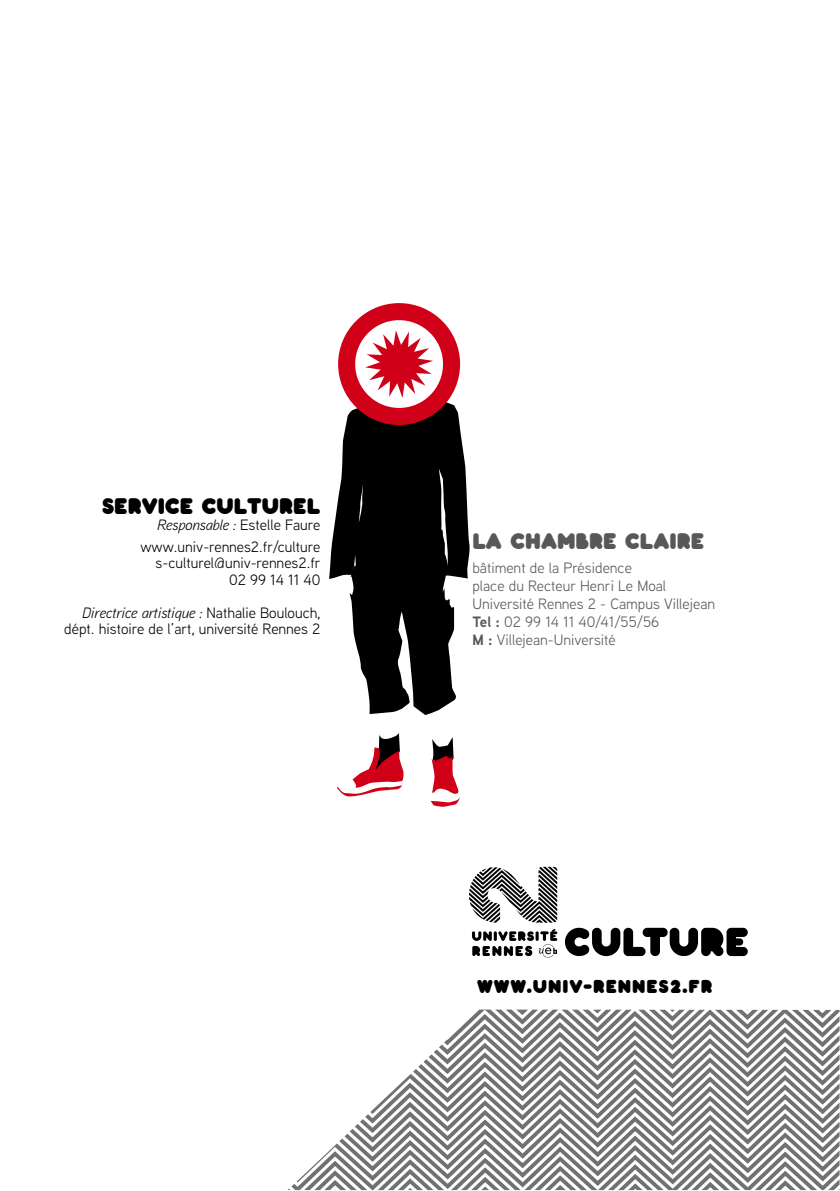
<style>
.page{position:relative;width:840px;height:1191px;background:#fff}
.page>*{position:absolute;margin:0;border:0;box-sizing:border-box;transform-origin:0 0}
.t1{font:22px "Pochoir Pleine";color:#58585a}
.t2{font:22px "Pochoir Pleine";color:#000}
.t3{font:18.2px "Pochoir Pleine";letter-spacing:.05em;color:#000}
.t4{font:15px/16.2px "Aaux Next";color:#000;text-align:right}
.t5{font:15px/18px "Aaux Next";color:#58585a}
.s1{font-style:italic}
.s2{font-weight:700}
</style>
<div class="page">
<svg style="left:337px;top:733px;width:67px;height:64px"></svg>
<svg style="left:430px;top:737px;width:30px;height:69px"></svg>
<svg style="left:329px;top:303px;width:141px;height:412px"></svg>
<svg style="left:288px;top:1009px;width:551px;height:181px"></svg>
<svg style="left:469px;top:866px;width:88px;height:56px"></svg>
<svg style="left:472px;top:929px;width:85px;height:28px"></svg>
<svg style="left:564px;top:927px;width:183px;height:29px"></svg>
<h1 class="t2" style="left:102px;top:492px;width:220px">SERVICE CULTUREL</h1>
<p class="t4" style="left:140px;top:513px;width:181px;line-height:22px"><span class="s1">Responsable :</span> Estelle Faure www.univ-rennes2.fr/culture</p>
<p class="t4" style="left:155px;top:554px;width:166px">s-culturel@univ-rennes2.fr<br>02 99 14 11 40</p>
<p class="t4" style="left:64px;top:604px;width:257px"><span class="s1">Directrice artistique :</span> Nathalie Boulouch, dépt. histoire de l’art, université Rennes 2</p>
<h1 class="t1" style="left:472px;top:527px;width:233px">LA CHAMBRE CLAIRE</h1>
<p class="t5" style="left:472px;top:558px;width:244px">bâtiment de la Présidence<br>place du Recteur Henri Le Moal<br>Université Rennes 2 - Campus Villejean<br><span class="s2">Tel :</span> 02 99 14 11 40/41/55/56<br><span class="s2">M :</span> Villejean-Université</p>
<p class="t3" style="left:477px;top:975px;width:237px">WWW.UNIV-RENNES2.FR</p>
</div>
